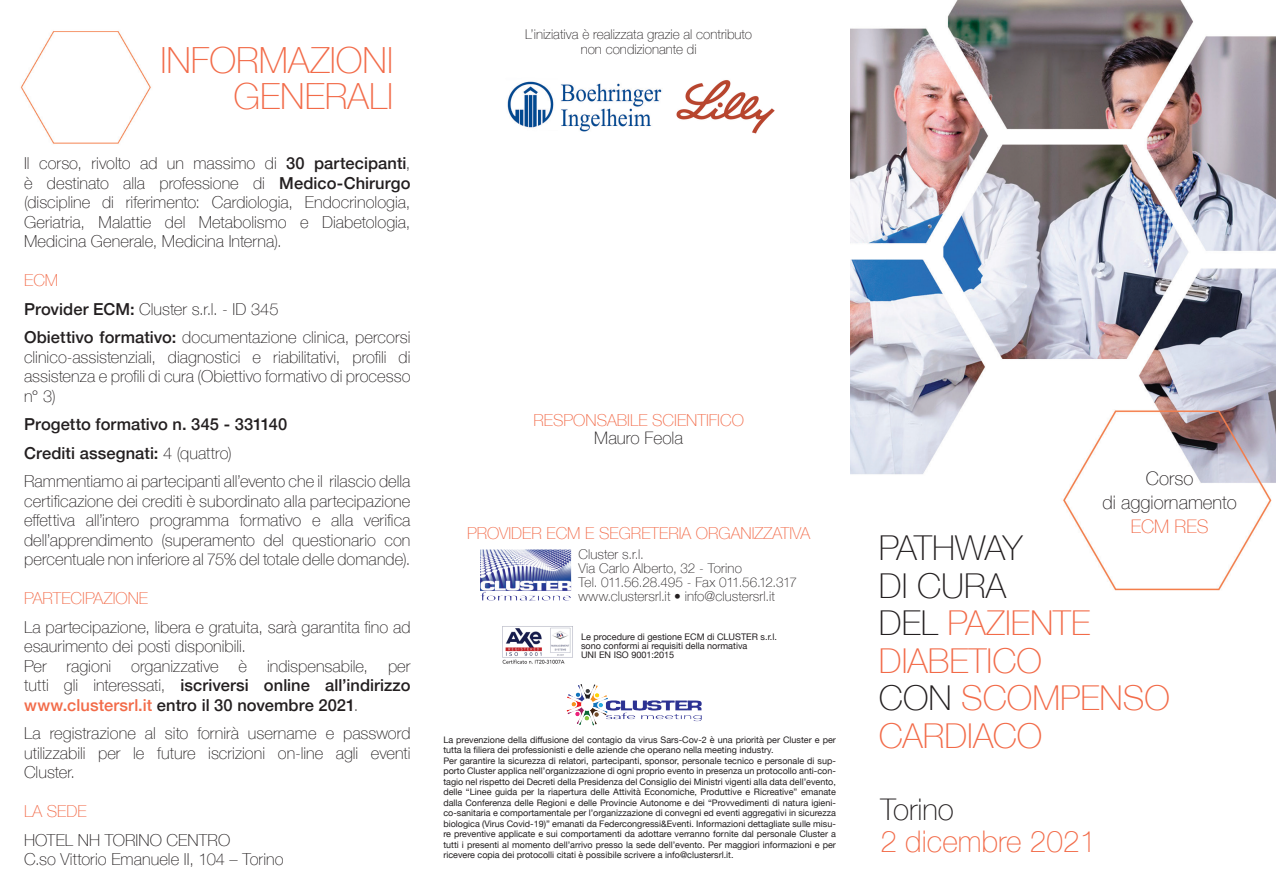
<style>
.page{position:relative;width:1276px;height:893px;background:#fff}
.page>*{position:absolute;margin:0;border:0;box-sizing:border-box;transform-origin:0 0}
.t1{font:100 36px "Helvetica Neue";color:#f26b49}
.t2{font:100 34.35px "Helvetica Neue";color:#f26b49}
.t3{font:100 34.35px "Helvetica Neue";letter-spacing:-.045em;color:#231f20}
.t4{font:100 34.35px "Helvetica Neue";color:#231f20}
.t5{font:100 29.85px "Helvetica Neue";color:#f26b49}
.t6{font:100 29.85px "Helvetica Neue";color:#231f20}
.t7{font:100 18.75px "Helvetica Neue";color:#231f20}
.t8{font:100 18.75px "Helvetica Neue";color:#f26b49}
.t9{font:100 17.25px "Helvetica Neue";color:#231f20}
.t10{font:100 16.5px/19.5px "Helvetica Neue";color:#231f20;text-align:justify}
.t11{font:100 16.5px "Helvetica Neue";color:#f26b49}
.t12{font:500 16.5px "Helvetica Neue";letter-spacing:.005em;color:#231f20}
.t13{font:100 13.5px "Helvetica Neue";color:#231f20}
.t14{font:100 13.5px "Helvetica Neue";letter-spacing:-.025em;color:#231f20}
.t15{font:9.15px "Helvetica Neue";color:#231f20}
.t16{font:9px/10.5px "Helvetica Neue";color:#231f20}
.s1{font-weight:500}
.s2{font-weight:100}
.s3{font-weight:500;color:#f26b49}
.s4{color:#231f20}
</style>
<div class="page">
<img style="left:850px;top:0;width:426px;height:591px">
<img style="left:480px;top:549px;width:91px;height:51px">
<img style="left:578px;top:684px;width:17px;height:15px">
<img style="left:502px;top:626px;width:71px;height:38px">
<img style="left:507px;top:81px;width:155px;height:51px">
<img style="left:676px;top:80px;width:99px;height:54px">
<img style="left:20px;top:31px;width:131px;height:113px">
<p class="t1" style="left:160px;top:33px;width:234px">INFORMAZIONI</p>
<p class="t1" style="left:233px;top:69px;width:161px">GENERALI</p>
<p class="t10" style="left:24px;top:153px;width:388px">Il corso, rivolto ad un massimo di <span class="s1">30 partecipanti</span>, è destinato alla professione di <span class="s1">Medico-Chirurgo </span>(discipline di riferimento: Cardiologia, Endocrinologia, Geriatria, Malattie del Metabolismo e Diabetologia, Medicina Generale, Medicina Interna).</p>
<p class="t11" style="left:24px;top:268px;width:36px">ECM</p>
<p class="t10" style="left:24px;top:299px;width:256px"><span class="s1">Provider ECM:</span> Cluster s.r.l. - ID 345</p>
<p class="t10" style="left:24px;top:327px;width:388px"><span class="s1">Obiettivo formativo:</span> documentazione clinica, percorsi clinico-assistenziali, diagnostici e riabilitativi, profili di assistenza e profili di cura (Obiettivo formativo di processo n° 3)</p>
<p class="t12" style="left:24px;top:411px;width:265px">Progetto formativo n. 345 - 331140</p>
<p class="t12" style="left:24px;top:440px;width:209px">Crediti assegnati: <span class="s2">4 (quattro)</span></p>
<p class="t10" style="left:24px;top:471px;width:388px">Rammentiamo ai partecipanti all’evento che il rilascio della certificazione dei crediti è subordinato alla partecipazione effettiva all’intero programma formativo e alla verifica dell’apprendimento (superamento del questionario con percentuale non inferiore al 75% del totale delle domande).</p>
<p class="t11" style="left:24px;top:586px;width:126px">PARTECIPAZIONE</p>
<p class="t10" style="left:24px;top:617px;width:388px">La partecipazione, libera e gratuita, sarà garantita fino ad esaurimento dei posti disponibili.</p>
<p class="t10" style="left:24px;top:656px;width:388px">Per ragioni organizzative è indispensabile, per tutti gli interessati, <span class="s1">iscriversi online all’indirizzo </span><span class="s3">www.clustersrl.it</span> <span class="s1">entro il 30 novembre 2021</span>.</p>
<p class="t10" style="left:24px;top:723px;width:388px">La registrazione al sito fornirà username e password utilizzabili per le future iscrizioni on-line agli eventi Cluster.</p>
<p class="t11" style="left:24px;top:799px;width:64px">LA SEDE</p>
<p class="t10" style="left:24px;top:830px;width:208px">HOTEL NH TORINO CENTRO</p>
<p class="t10" style="left:24px;top:849px;width:261px">C.so Vittorio Emanuele II, 104 – Torino</p>
<p class="t13" style="left:525px;top:24px;width:228px">L’iniziativa è realizzata grazie al contributo</p>
<p class="t13" style="left:581px;top:39px;width:117px">non condizionante di</p>
<p class="t11" style="left:533px;top:408px;width:212px">RESPONSABILE SCIENTIFICO</p>
<p class="t9" style="left:594px;top:425px;width:90px">Mauro Feola</p>
<p class="t11" style="left:467px;top:521px;width:345px">PROVIDER ECM E SEGRETERIA ORGANIZZATIVA</p>
<p class="t13" style="left:578px;top:543px;width:67px">Cluster s.r.l.</p>
<p class="t13" style="left:578px;top:558px;width:165px">Via Carlo Alberto, 32 - Torino</p>
<p class="t14" style="left:578px;top:572px;width:220px">Tel. 011.56.28.495 - Fax 011.56.12.317</p>
<p class="t13" style="left:578px;top:586px;width:198px">www.clustersrl.it • info@clustersrl.it</p>
<p class="t15" style="left:581px;top:630px;width:197px">Le procedure di gestione ECM di CLUSTER s.r.l.</p>
<p class="t15" style="left:581px;top:639px;width:168px">sono conformi ai requisiti della normativa</p>
<p class="t15" style="left:581px;top:648px;width:95px">UNI EN ISO 9001:2015</p>
<p class="t16" style="left:443px;top:735px;width:394px">La prevenzione della diffusione del contagio da virus Sars-Cov-2 è una priorità per Cluster e per tutta la filiera dei professionisti e delle aziende che operano nella meeting industry.</p>
<p class="t16" style="left:443px;top:756px;width:394px;text-align:justify">Per garantire la sicurezza di relatori, partecipanti, sponsor, personale tecnico e personale di sup&shy;porto Cluster applica nell’organizzazione di ogni proprio evento in presenza un protocollo anti-con&shy;tagio nel rispetto dei Decreti della Presidenza del Consiglio dei Ministri vigenti alla data dell’evento, delle “Linee guida per la riapertura delle Attività Economiche, Produttive e Ricreative” emanate dalla Conferenza delle Regioni e delle Provincie Autonome e dei “Provvedimenti di natura igieni&shy;co-sanitaria e comportamentale per l’organizzazione di convegni ed eventi aggregativi in sicurezza biologica (Virus Covid-19)” emanati da Federcongressi&amp;Eventi. Informazioni dettagliate sulle misu&shy;re preventive applicate e sui comportamenti da adottare verranno fornite dal personale Cluster a tutti i presenti al momento dell’arrivo presso la sede dell’evento. Per maggiori informazioni e per ricevere copia dei protocolli citati è possibile scrivere a info@clustersrl.it.</p>
<p class="t7" style="left:1146px;top:464px;width:49px">Corso</p>
<p class="t7" style="left:1102px;top:488px;width:136px">di aggiornamento</p>
<p class="t8" style="left:1130px;top:512px;width:79px">ECM RES</p>
<p class="t3" style="left:879px;top:522px;width:145px">PATHWAY</p>
<p class="t4" style="left:879px;top:560px;width:129px">DI CURA</p>
<p class="t2" style="left:879px;top:597px;width:213px"><span class="s4">DEL</span> PAZIENTE</p>
<p class="t2" style="left:879px;top:635px;width:165px">DIABETICO</p>
<p class="t2" style="left:879px;top:672px;width:292px"><span class="s4">CON</span> SCOMPENSO</p>
<p class="t2" style="left:879px;top:710px;width:165px">CARDIACO</p>
<p class="t6" style="left:880px;top:786px;width:75px">Torino</p>
<p class="t5" style="left:880px;top:819px;width:217px">2 dicembre 2021</p>
</div>
